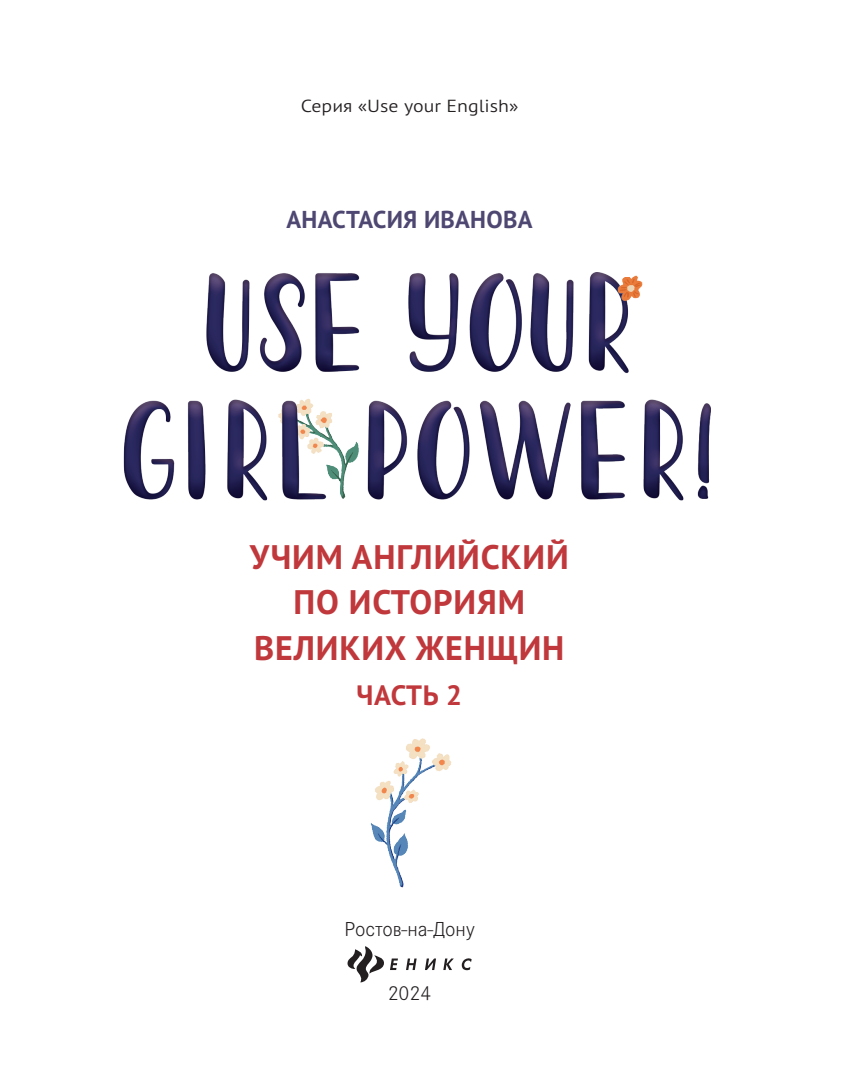
<style>
.page{position:relative;width:844px;height:1092px;background:#fff}
.page>*{position:absolute;margin:0;border:0;box-sizing:border-box;transform-origin:0 0}
.t1{font:700 33.95px/45.1px "PT Sans Pro";letter-spacing:.025em;color:#c0383b;text-align:center}
.t2{font:700 28px "PT Sans Pro";letter-spacing:.01em;color:#c0383b}
.t3{font:700 24.32px "PT Sans Pro";letter-spacing:.01em;color:#4e4772}
.t4{font:300 21px "Corporate S Pro";color:#231f20}
.t5{font:300 17.5px "PT Sans Pro";color:#231f20;scale:1.13 1}
</style>
<div class="page">
<svg style="left:347px;top:946px;width:124px;height:36px"></svg>
<img style="left:370px;top:738px;width:82px;height:150px">
<img style="left:123px;top:273px;width:587px;height:227px">
<img style="left:602px;top:272px;width:51px;height:40px">
<p class="t5" style="left:301px;top:94px;width:194px">Серия «Use your English»</p>
<p class="t3" style="left:286px;top:204px;width:247px">АНАСТАСИЯ ИВАНОВА</p>
<p class="t1" style="left:250px;top:534px;width:320px">УЧИМ АНГЛИЙСКИЙ<br>ПО ИСТОРИЯМ<br>ВЕЛИКИХ ЖЕНЩИН</p>
<p class="t2" style="left:356px;top:676px;width:107px">ЧАСТЬ 2</p>
<p class="t4" style="left:344px;top:914px;width:132px">Ростов-на-Дону</p>
<p class="t4" style="left:387px;top:978px;width:45px">2024</p>
</div>
